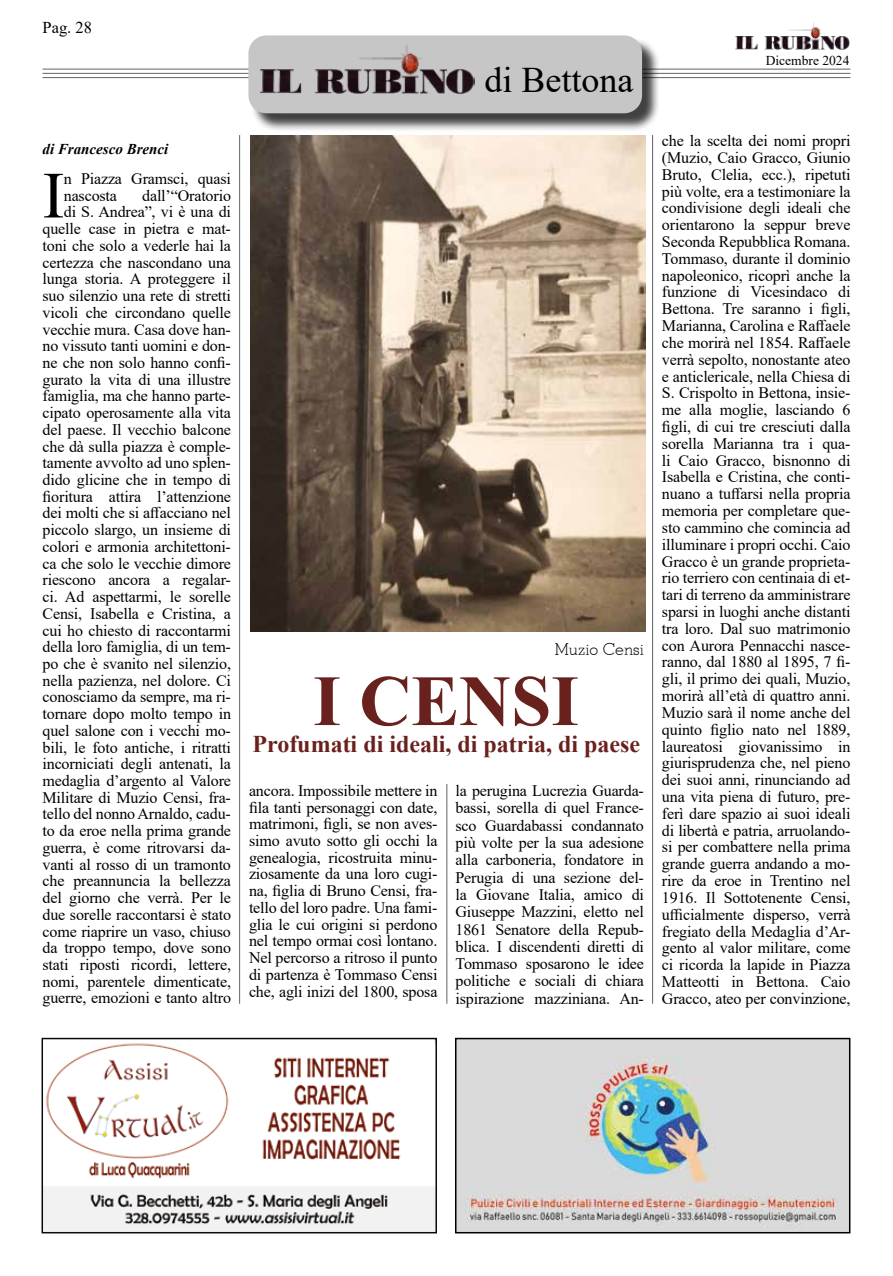
<style>
.page{position:relative;width:893px;height:1276px;background:#fff}
.page>*{position:absolute;margin:0;border:0;box-sizing:border-box;transform-origin:0 0}
.t1{font:700 72px "Times New Roman";color:#69211d}
.t2{font:65.85px "Times New Roman";color:#000}
.t3{font:36px "Times New Roman";color:#000}
.t4{font:700 24px "Times New Roman";color:#69211d}
.t5{font:300 16.5px "Stymie BT";color:#000}
.t6{font:16.5px "Times New Roman";color:#000}
.t7{font:16.05px/16.6px "Times New Roman";letter-spacing:-.01em;color:#000;text-align:justify}
.t8{font:italic 700 15px "Times New Roman";color:#000}
.t9{font:13.5px "Times New Roman";color:#000}
</style>
<div class="page">
<hr style="left:43px;top:69px;width:807px;height:1px;background:#646363">
<hr style="left:43px;top:73px;width:807px;height:1px;background:#646363">
<hr style="left:43px;top:77px;width:807px;height:1px;background:#646363">
<img style="left:736px;top:22px;width:113px;height:28px">
<div style="left:251px;top:38px;width:409px;height:94px;background:#000;opacity:.75"></div>
<div style="left:248px;top:35px;width:394px;height:78px;background:#c6c6c6;border-radius:18px"></div>
<img style="left:260px;top:45px;width:214px;height:48px">
<img style="left:458px;top:1040px;width:389px;height:190px">
<div style="left:455px;top:1037px;width:395px;height:196px;border:2px solid #000"></div>
<img style="left:45px;top:1043px;width:389px;height:187px">
<div style="left:42px;top:1037px;width:395px;height:196px;border:2px solid #0a0a0a"></div>
<img style="left:250px;top:135px;width:395px;height:497px">
<hr style="left:239px;top:135px;width:1px;height:868px;background:#646363">
<hr style="left:652px;top:135px;width:1px;height:868px;background:#646363">
<hr style="left:446px;top:784px;width:1px;height:219px;background:#646363">
<p class="t6" style="left:43px;top:16px;width:51px">Pag. 28</p>
<h3 class="t3" style="left:484px;top:55px;width:151px">di Bettona</h3>
<p class="t8" style="left:43px;top:139px;width:127px">di Francesco Brenci</p>
<h2 class="t2" style="left:43px;top:149px;width:23px">I</h2>
<p class="t7" style="left:64px;top:170px;width:169px">n Piazza Gramsci, quasi nascosta</p>
<p class="t7" style="left:43px;top:187px;width:190px;text-align:right">dall’“Oratorio<br>di S. Andrea”, vi è una di quelle case in pietra e mat&shy;toni che solo a vederle hai la certezza che nascondano una lunga storia. A proteggere il suo silenzio una rete di stretti vicoli che circondano quelle vecchie mura. Casa dove han&shy;no vissuto tanti uomini e don&shy;ne che non solo hanno confi&shy;gurato la vita di una illustre famiglia, ma che hanno parte&shy;cipato operosamente alla vita del paese. Il vecchio balcone che dà sulla piazza è comple&shy;tamente avvolto ad uno splen&shy;dido glicine che in tempo di fioritura attira l’attenzione dei molti che si affacciano nel piccolo slargo, un insieme di colori e armonia architettoni&shy;ca che solo le vecchie dimore riescono ancora a regalar&shy;ci. Ad aspettarmi, le sorelle<br>Censi, Isabella e Cristina, a cui ho chiesto di raccontarmi della loro famiglia, di un tem&shy;po che è svanito nel silenzio, nella pazienza, nel dolore. Ci conosciamo da sempre, ma ri&shy;tornare dopo molto tempo in quel salone con i vecchi mo&shy;bili, le foto antiche, i ritratti incorniciati degli antenati, la medaglia d’argento al Valore<br>Militare di Muzio Censi, fra&shy;tello del nonno Arnaldo, cadu&shy;to da eroe nella prima grande guerra, è come ritrovarsi da&shy;vanti al rosso di un tramonto che preannuncia la bellezza del giorno che verrà. Per le due sorelle raccontarsi è stato come riaprire un vaso, chiuso da troppo tempo, dove sono stati riposti ricordi, lettere, nomi, parentele dimenticate, guerre, emozioni e tanto altro</p>
<p class="t5" style="left:555px;top:639px;width:91px">Muzio Censi</p>
<h1 class="t1" style="left:313px;top:649px;width:268px">I CENSI</h1>
<h3 class="t4" style="left:252px;top:726px;width:389px">Profumati di ideali, di patria, di paese</h3>
<p class="t7" style="left:249px;top:781px;width:190px">ancora. Impossibile mettere in fila tanti personaggi con date, matrimoni, figli, se non aves&shy;simo avuto sotto gli occhi la genealogia, ricostruita minu&shy;ziosamente da una loro cugi&shy;na, figlia di Bruno Censi, fra&shy;tello del loro padre. Una fami&shy;glia le cui origini si perdono nel tempo ormai così lontano.<br>Nel percorso a ritroso il punto di partenza è Tommaso Censi che, agli inizi del 1800, sposa</p>
<p class="t7" style="left:455px;top:781px;width:190px;line-height:17.2px">la perugina Lucrezia Guarda&shy;bassi, sorella di quel France&shy;sco Guardabassi condannato più volte per la sua adesione alla carboneria, fondatore in Perugia di una sezione del&shy;la Giovane Italia, amico di Giuseppe Mazzini, eletto nel 1861 Senatore della Repub&shy;blica. I discendenti diretti di Tommaso sposarono le idee politiche e sociali di chiara ispirazione mazziniana. An-</p>
<p class="t9" style="left:766px;top:51px;width:85px">Dicembre 2024</p>
<p class="t7" style="left:662px;top:132px;width:190px">che la scelta dei nomi propri (Muzio, Caio Gracco, Giunio Bruto, Clelia, ecc.), ripetuti più volte, era a testimoniare la condivisione degli ideali che orientarono la seppur breve Seconda Repubblica Romana.<br>Tommaso, durante il dominio napoleonico, ricoprì anche la funzione di Vicesindaco di Bettona. Tre saranno i figli, Marianna, Carolina e Raffaele che morirà nel 1854. Raffaele verrà sepolto, nonostante ateo e anticlericale, nella Chiesa di S. Crispolto in Bettona, insie&shy;me alla moglie, lasciando 6 figli, di cui tre cresciuti dalla sorella Marianna tra i qua&shy;li Caio Gracco, bisnonno di Isabella e Cristina, che conti&shy;nuano a tuffarsi nella propria memoria per completare que&shy;sto cammino che comincia ad illuminare i propri occhi. Caio Gracco è un grande proprieta&shy;rio terriero con centinaia di et&shy;tari di terreno da amministrare sparsi in luoghi anche distanti tra loro. Dal suo matrimonio con Aurora Pennacchi nasce&shy;ranno, dal 1880 al 1895, 7 fi&shy;gli, il primo dei quali, Muzio, morirà all’età di quattro anni.<br>Muzio sarà il nome anche del quinto figlio nato nel 1889, laureatosi giovanissimo in giurisprudenza che, nel pieno dei suoi anni, rinunciando ad una vita piena di futuro, pre&shy;ferì dare spazio ai suoi ideali di libertà e patria, arruolando&shy;si per combattere nella prima grande guerra andando a mo&shy;rire da eroe in Trentino nel 1916. Il Sottotenente Censi, ufficialmente disperso, verrà fregiato della Medaglia d’Ar&shy;gento al valor militare, come ci ricorda la lapide in Piazza Matteotti in Bettona. Caio Gracco, ateo per convinzione,</p>
</div>
